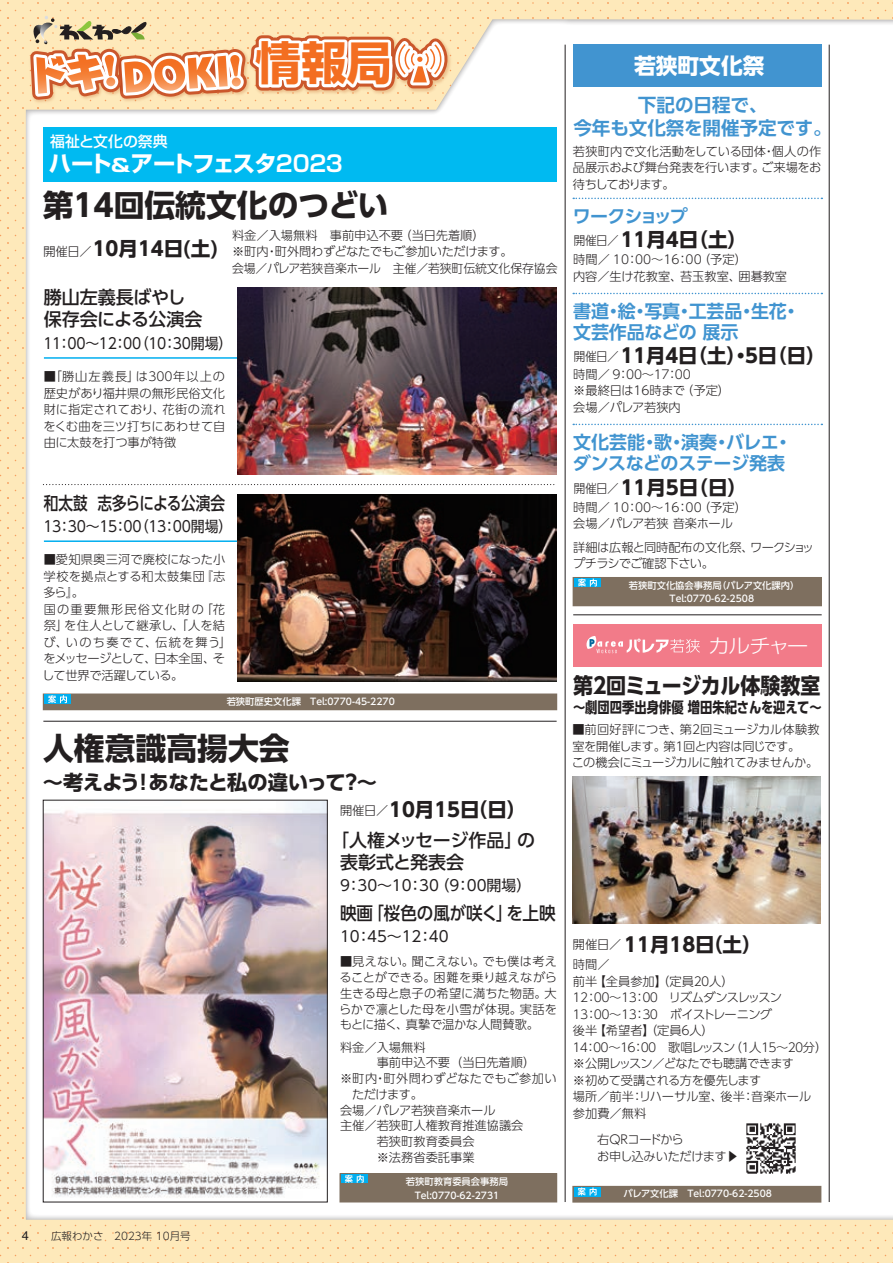
<style>
.page{position:relative;width:893px;height:1263px;background:#fee9ba}
.page>*{position:absolute;margin:0;border:0;box-sizing:border-box;transform-origin:0 0}
.t1{font:700 45.6px "UD Shin Go Pro";color:#f36e21}
.t2{font:700 30.9px "UD Shin Go Pro";color:#231f20}
.t3{font:700 22.35px "Shin Go Pr 5";letter-spacing:-.065em;color:#fff}
.t4{font:700 22.05px "UD Shin Go Pro";letter-spacing:-.025em;color:#231f20;scale:.9 1}
.t5{font:700 21.75px "UD Shin Go Pro";color:#fff}
.t6{font:700 20.25px "UD Shin Go Pro";letter-spacing:-.035em;color:#231f20}
.t7{font:700 19.5px "UD Shin Go Pr 6";color:#231f20}
.t8{font:300 19.05px "Shin Go Pr 5";letter-spacing:-.065em;color:#fff;scale:1.11 1}
.t9{font:700 18.6px/23.2px "UD Shin Go Pr 6 De";color:#4194d0;text-align:center}
.t10{font:700 18px/21px "UD Shin Go Pr 6 De";letter-spacing:-.02em;color:#4194d0}
.t11{font:500 18px/22.5px "UD Shin Go Pr 6";letter-spacing:-.005em;color:#231f20}
.t12{font:500 18px "UD Shin Go Pr 6";letter-spacing:-.005em;color:#231f20;scale:.92 1}
.t13{font:500 18px "UD Shin Go Pr 6";letter-spacing:-.005em;color:#231f20;scale:.81 1}
.t14{font:700 18px "UD Shin Go Pr 6 De";letter-spacing:-.085em;color:#4194d0}
.t15{font:15px "UD Shin Go Pr 6";letter-spacing:-.01em;color:#231f20;scale:.93 1}
.t16{font:15px "UD Shin Go Pr 6";letter-spacing:-.01em;color:#231f20}
.t17{font:700 15px "UD Shin Go Pro";color:#231f20;scale:.82 1}
.t18{font:700 15px "UD Shin Go Pr 6 De";color:#fff}
.t19{font:500 14.85px "Shin Go Pr 5";color:#fff}
.t20{font:12.75px "Helvetica";color:#231f20}
.t21{font:300 12.15px/16.5px "UD Shin Go Pr 6";letter-spacing:-.01em;color:#231f20}
.t22{font:300 12.15px/16.5px "UD Shin Go Pr 6";letter-spacing:-.05em;color:#231f20}
.t23{font:300 12.15px/16.5px "UD Shin Go Pr 6";letter-spacing:.015em;color:#231f20}
.t24{font:300 12.15px/16.5px "UD Shin Go Pr 6";letter-spacing:-.035em;color:#231f20}
.t25{font:300 12.15px/16.5px "UD Shin Go Pr 6";letter-spacing:-.03em;color:#231f20}
.t26{font:300 10.5px "UD Shin Go Pr 6";color:#231f20}
.t27{font:500 9.3px/13.2px "UD Shin Go Pr 6";color:#fff;text-align:center}
.s1{font-size:17.85px}
.s2{font-family:"Shin Go Pr 5 De"}
.s3{font-weight:300;font-size:12.15px}
.s4{font-family:"UD Shin Go Pr 6 De";font-weight:700;color:#fff}
</style>
<div class="page">
<div style="left:26px;top:19px;width:867px;height:1201px;background:#fff"></div>
<hr style="left:829px;top:45px;width:1px;height:1157px;background:#231f20">
<hr style="left:565px;top:45px;width:1px;height:1157px;background:#231f20">
<hr style="left:573px;top:614px;width:249px;height:1px;background:#231f20">
<div style="left:573px;top:624px;width:249px;height:42px;background:#f27b89"></div>
<svg style="left:586px;top:636px;width:114px;height:17px"></svg>
<hr style="left:43px;top:721px;width:514px;height:1px;background:#231f20">
<img style="left:573px;top:776px;width:248px;height:147px">
<svg style="left:573px;top:198px;width:249px;height:1px"></svg>
<svg style="left:573px;top:293px;width:249px;height:1px"></svg>
<div style="left:573px;top:45px;width:248px;height:42px;background:#4194d0"></div>
<svg style="left:573px;top:424px;width:249px;height:1px"></svg>
<div style="left:573px;top:578px;width:248px;height:28px;background:#7e6f5f"></div>
<div style="left:573px;top:577px;width:249px;height:29px;border:1px solid #7e6f5f"></div>
<div style="left:574px;top:578px;width:27px;height:9px;background:#00aeef"></div>
<svg style="left:578px;top:579px;width:19px;height:7px"></svg>
<img style="left:741px;top:1118px;width:60px;height:60px">
<div style="left:573px;top:1186px;width:248px;height:16px;background:#7e6f5f"></div>
<div style="left:574px;top:1187px;width:26px;height:9px;background:#00aeef"></div>
<svg style="left:578px;top:1187px;width:19px;height:8px"></svg>
<img style="left:45px;top:802px;width:281px;height:398px">
<div style="left:43px;top:800px;width:285px;height:402px;border:1px solid #231f20"></div>
<div style="left:340px;top:1174px;width:217px;height:28px;background:#7e6f5f"></div>
<div style="left:339px;top:1173px;width:218px;height:29px;border:1px solid #7e6f5f"></div>
<div style="left:341px;top:1174px;width:27px;height:9px;background:#00aeef"></div>
<svg style="left:345px;top:1175px;width:19px;height:8px"></svg>
<svg style="left:25px;top:2px;width:532px;height:508px;background:#d8e9e7"></svg>
<div style="left:43px;top:694px;width:514px;height:16px;background:#7e6f5f"></div>
<div style="left:43px;top:693px;width:514px;height:17px;border:1px solid #7e6f5f"></div>
<div style="left:44px;top:695px;width:27px;height:9px;background:#00aeef"></div>
<svg style="left:48px;top:695px;width:19px;height:8px"></svg>
<hr style="left:44px;top:540px;width:228px;height:2px;background:#00aeef">
<hr style="left:44px;top:357px;width:228px;height:2px;background:#00aeef">
<img style="left:238px;top:494px;width:319px;height:187px">
<img style="left:238px;top:288px;width:319px;height:187px">
<p class="t19" style="left:50px;top:129px;width:119px">福祉と文化の祭典</p>
<h1 class="t1" style="left:256px;top:26px;width:138px">情報局</h1>
<h3 class="t3" style="left:49px;top:146px;width:295px">ハート<span class="s1">&amp;</span>アートフェスタ<span class="s2">2023</span></h3>
<h2 class="t2" style="left:43px;top:180px;width:347px">第14回伝統文化のつどい</h2>
<p class="t21" style="left:232px;top:226px;width:327px">料金／入場無料　事前申込不要（当日先着順）<br>※町内・町外問わずどなたでもご参加いただけます。<br>会場／パレア若狭音楽ホール　主催／若狭町伝統文化保存協会</p>
<h3 class="t7" style="left:43px;top:233px;width:176px"><span class="s3">開催日／</span>10月14日(土)</h3>
<h3 class="t11" style="left:44px;top:285px;width:160px">勝山左義長ばやし保存会による公演会</h3>
<p class="t15" style="left:43px;top:331px;width:205px">11：00～12：00（10：30開場）</p>
<p class="t21" style="left:43px;top:368px;width:184px;text-align:justify">■「勝山左義長」は300年以上の歴史があり福井県の無形民俗文化財に指定されており、花街の流れをくむ曲を三ツ打ちにあわせて自由に太鼓を打つ事が特徴</p>
<h3 class="t13" style="left:44px;top:488px;width:225px">和太鼓 志多らによる公演会</h3>
<p class="t15" style="left:44px;top:514px;width:205px">13：30～15：00（13：00開場）</p>
<p class="t23" style="left:42px;top:551px;width:190px">■愛知県奥三河で廃校になった小学校を拠点とする和太鼓集団『志多ら』。<br>国の重要無形民俗文化財の「花祭」を住人として継承し、「人を結び、いのち奏でて、伝統を舞う」をメッセージとして、日本全国、そして世界で活躍している。</p>
<p class="t27" style="left:227px;top:695px;width:170px">若狭町歴史文化課　Tel:0770-45-2270</p>
<h2 class="t2" style="left:43px;top:723px;width:248px">人権意識高揚大会</h2>
<h3 class="t6" style="left:43px;top:765px;width:336px">～考えよう!あなたと私の違いって？～</h3>
<h3 class="t7" style="left:340px;top:794px;width:188px"><span class="s3">開催日／</span>10月15日（日）</h3>
<h3 class="t11" style="left:340px;top:828px;width:196px;text-indent:-9px">「人権メッセージ作品」の表彰式と発表会</h3>
<p class="t16" style="left:340px;top:873px;width:193px"><span class="s4">●</span>9：30～10：30（<span class="s4">●</span>9：00開場）</p>
<h3 class="t12" style="left:340px;top:899px;width:236px">映画「桜色の風が咲く」を上映</h3>
<p class="t16" style="left:340px;top:924px;width:110px">10：45～12：40</p>
<p class="t18" style="left:340px;top:924px;width:16px">●</p>
<p class="t21" style="left:339px;top:953px;width:220px;line-height:15.8px;text-align:justify">■見えない。聞こえない。でも僕は考えることができる。困難を乗り越えながら生きる母と息子の希望に満ちた物語。大らかで凛とした母を小雪が体現。実話をもとに描く、真摯で温かな人間賛歌。</p>
<p class="t21" style="left:340px;top:1038px;width:87px">料金／入場無料</p>
<p class="t21" style="left:340px;top:1054px;width:197px">　　　事前申込不要（当日先着順）</p>
<p class="t23" style="left:340px;top:1070px;width:218px">※町内・町外問わずどなたでもご参加い</p>
<p class="t21" style="left:352px;top:1085px;width:72px">ただけます。</p>
<p class="t21" style="left:340px;top:1101px;width:157px">会場／パレア若狭音楽ホール</p>
<p class="t21" style="left:340px;top:1117px;width:185px">主催／若狭町人権教育推進協議会</p>
<p class="t21" style="left:340px;top:1133px;width:136px">　　　若狭町教育委員会</p>
<p class="t21" style="left:340px;top:1148px;width:136px">　　　※法務省委託事業</p>
<p class="t20" style="left:22px;top:1226px;width:9px">4</p>
<p class="t26" style="left:51px;top:1227px;width:141px">広報わかさ　2023年 10月号</p>
<p class="t27" style="left:406px;top:1175px;width:104px">若狭町教育委員会事務局<br>Tel:0770-62-2731</p>
<h3 class="t5" style="left:634px;top:48px;width:132px">若狭町文化祭</h3>
<h3 class="t9" style="left:573px;top:93px;width:260px">下記の日程で、<br>今年も文化祭を開催予定です。</h3>
<p class="t21" style="left:573px;top:143px;width:250px;text-align:justify">若狭町内で文化活動をしている団体・個人の作品展示および舞台発表を行います。ご来場をお待ちしております。</p>
<h3 class="t14" style="left:573px;top:201px;width:117px">ワークショップ</h3>
<p class="t21" style="left:573px;top:251px;width:216px">時間／ 10：00～16：00（予定）<br>内容／生け花教室、苔玉教室、囲碁教室</p>
<h3 class="t7" style="left:574px;top:224px;width:175px"><span class="s3">開催日／</span> 11月4日（土）</h3>
<h3 class="t10" style="left:573px;top:300px;width:228px">書道・絵・写真・工芸品・生花・文芸作品などの 展示</h3>
<p class="t21" style="left:573px;top:365px;width:158px">時間／ 9：00～17：00<br>※最終日は16時まで（予定）会場／パレア若狭内</p>
<h3 class="t7" style="left:574px;top:339px;width:253px"><span class="s3">開催日／</span> 11月4日（土）・5日（日）</h3>
<h3 class="t10" style="left:573px;top:431px;width:220px">文化芸能・歌・演奏・バレエ・ダンスなどのステージ発表</h3>
<p class="t21" style="left:573px;top:499px;width:175px">時間／ 10：00～16：00（予定）会場／パレア若狭 音楽ホール</p>
<h3 class="t7" style="left:574px;top:472px;width:175px"><span class="s3">開催日／</span> 11月5日（日）</h3>
<p class="t25" style="left:573px;top:538px;width:242px">詳細は広報と同時配布の文化祭、ワークショップチラシでご確認下さい。</p>
<p class="t27" style="left:629px;top:579px;width:172px">若狭町文化協会事務局（パレア文化課内）<br>Tel:0770-62-2508</p>
<h3 class="t8" style="left:708px;top:630px;width:92px">カルチャー</h3>
<h3 class="t4" style="left:573px;top:668px;width:276px">第２回ミュージカル体験教室</h3>
<p class="t17" style="left:573px;top:695px;width:305px">～劇団四季出身俳優 増田朱紀さんを迎えて～</p>
<p class="t24" style="left:572px;top:721px;width:250px">■前回好評につき、第２回ミュージカル体験教室を開催します。第１回と内容は同じです。<br>この機会にミュージカルに触れてみませんか。</p>
<h3 class="t7" style="left:573px;top:928px;width:190px"><span class="s3">開催日／</span> 11月18日（土）</h3>
<p class="t22" style="left:570px;top:956px;width:258px">時間／<br>前半【全員参加】（定員２０人）<br>１２：００～１３：００　リズムダンスレッスン<br>１３：００～１３：３０　ボイストレーニング<br>後半【希望者】（定員６人）<br>１４：００～１６：００　歌唱レッスン（１人１５～２０分）※公開レッスン／どなたでも聴講できます<br>※初めて受講される方を優先します<br>場所／前半：リハーサル室、後半：音楽ホール<br>参加費／無料</p>
<p class="t24" style="left:597px;top:1131px;width:143px">右QRコードから<br>お申し込みいただけます▶</p>
<p class="t27" style="left:624px;top:1187px;width:150px">パレア文化課　Tel:0770-62-2508</p>
</div>
